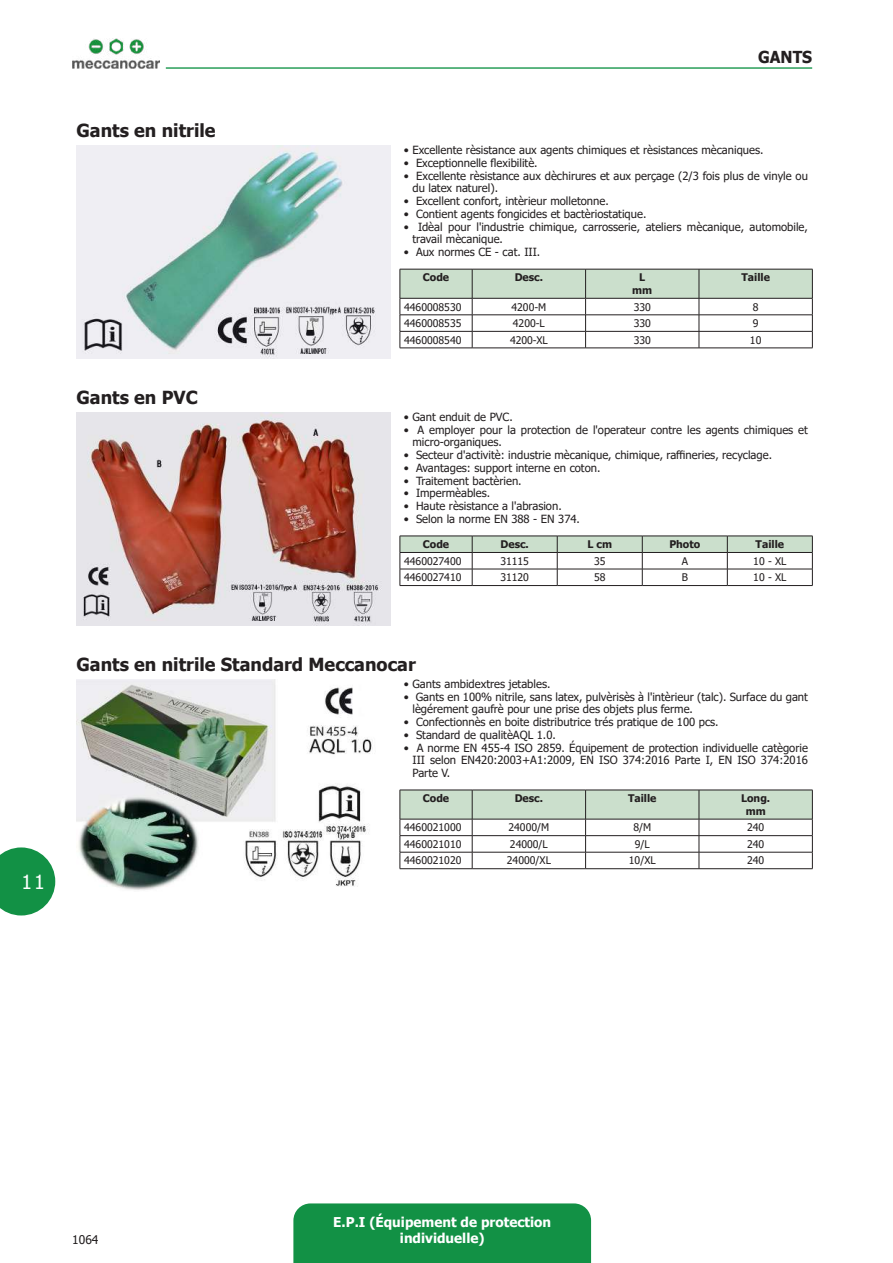
<style>
.page{position:relative;width:893px;height:1263px;background:#fff}
.page>*{position:absolute;margin:0;border:0;box-sizing:border-box;transform-origin:0 0}
.t1{font:19.5px "Tahoma";color:#fff}
.t2{font:700 18px "Tahoma";color:#231f20}
.t3{font:700 16.5px "Tahoma";color:#231f20;scale:.95 1}
.t4{font:700 13.5px/16.2px "Tahoma";color:#fff;text-align:center}
.t5{font:12px "Tahoma";color:#231f20}
.t6{font:11.25px/12.8px "Tahoma";color:#231f20}
.t7{font:10.5px "Tahoma";color:#231f20}
.t8{font:700 10.5px/12.6px "Tahoma";color:#231f20;text-align:center}
</style>
<div class="page">
<div style="left:293px;top:1203px;width:298px;height:60px;background:#129145"></div>
<svg style="left:0;top:847px;width:55px;height:68px;background:#37a262"></svg>
<img style="left:72px;top:38px;width:87px;height:31px">
<hr style="left:166px;top:67px;width:646px;height:2px;background:#2a9e59">
<img style="left:77px;top:146px;width:314px;height:212px">
<svg style="left:400px;top:269px;width:413px;height:79px"></svg>
<hr style="left:400px;top:348px;width:72px;height:1px;background:#231f20">
<hr style="left:472px;top:348px;width:114px;height:1px;background:#231f20">
<hr style="left:586px;top:348px;width:113px;height:1px;background:#231f20">
<hr style="left:699px;top:348px;width:114px;height:1px;background:#231f20">
<img style="left:77px;top:412px;width:314px;height:213px">
<svg style="left:400px;top:536px;width:413px;height:49px"></svg>
<hr style="left:400px;top:585px;width:72px;height:1px;background:#231f20">
<hr style="left:472px;top:585px;width:85px;height:1px;background:#231f20">
<hr style="left:557px;top:585px;width:85px;height:1px;background:#231f20">
<hr style="left:642px;top:585px;width:85px;height:1px;background:#231f20">
<hr style="left:727px;top:585px;width:86px;height:1px;background:#231f20">
<img style="left:77px;top:679px;width:296px;height:211px">
<svg style="left:400px;top:790px;width:413px;height:78px"></svg>
<hr style="left:400px;top:868px;width:72px;height:1px;background:#231f20">
<hr style="left:472px;top:868px;width:114px;height:1px;background:#231f20">
<hr style="left:586px;top:868px;width:113px;height:1px;background:#231f20">
<hr style="left:699px;top:868px;width:114px;height:1px;background:#231f20">
<h1 class="t1" style="left:21px;top:869px;width:25px">11</h1>
<h2 class="t2" style="left:77px;top:118px;width:141px">Gants en nitrile</h2>
<h2 class="t2" style="left:77px;top:385px;width:123px">Gants en PVC</h2>
<h3 class="t3" style="left:758px;top:45px;width:56px">Gants</h3>
<p class="t6" style="left:404px;top:144px;width:361px">• Excellente rèsistance aux agents chimiques et rèsistances mècaniques.</p>
<p class="t6" style="left:404px;top:157px;width:135px">• Exceptionnelle flexibilitè.</p>
<p class="t6" style="left:412px;top:170px;width:397px;text-indent:-9px">• Excellente rèsistance aux dèchirures et aux perçage (2/3 fois plus de vinyle ou du latex naturel).</p>
<p class="t6" style="left:404px;top:195px;width:206px">• Excellent confort, intèrieur molletonne.</p>
<p class="t6" style="left:404px;top:208px;width:244px">• Contient agents fongicides et bactèriostatique.</p>
<p class="t6" style="left:412px;top:221px;width:397px;text-indent:-9px">• Idèal pour l'industrie chimique, carrosserie, ateliers mècanique, automobile, travail mècanique.</p>
<p class="t6" style="left:404px;top:246px;width:138px">• Aux normes CE - cat. III.</p>
<p class="t8" style="left:423px;top:272px;width:28px">Code</p>
<p class="t8" style="left:515px;top:272px;width:30px">Desc.</p>
<p class="t8" style="left:632px;top:272px;width:22px">L mm</p>
<p class="t8" style="left:741px;top:272px;width:30px">Taille</p>
<p class="t7" style="left:404px;top:300px;width:59px">4460008530</p>
<p class="t7" style="left:511px;top:300px;width:36px">4200-M</p>
<p class="t7" style="left:634px;top:300px;width:19px">330</p>
<p class="t7" style="left:753px;top:300px;width:7px">8</p>
<p class="t7" style="left:404px;top:316px;width:59px">4460008535</p>
<p class="t7" style="left:513px;top:316px;width:33px">4200-L</p>
<p class="t7" style="left:634px;top:316px;width:19px">330</p>
<p class="t7" style="left:753px;top:316px;width:7px">9</p>
<p class="t7" style="left:404px;top:333px;width:59px">4460008540</p>
<p class="t7" style="left:510px;top:333px;width:39px">4200-XL</p>
<p class="t7" style="left:634px;top:333px;width:19px">330</p>
<p class="t7" style="left:750px;top:333px;width:13px">10</p>
<p class="t6" style="left:404px;top:411px;width:110px">• Gant enduit de PVC.</p>
<p class="t6" style="left:412px;top:424px;width:397px;text-indent:-9px">• A employer pour la protection de l'operateur contre les agents chimiques et micro-organiques.</p>
<p class="t6" style="left:404px;top:449px;width:370px">• Secteur d'activitè: industrie mècanique, chimique, raffineries, recyclage.</p>
<p class="t6" style="left:404px;top:462px;width:198px">• Avantages: support interne en coton.</p>
<p class="t6" style="left:404px;top:475px;width:119px">• Traitement bactèrien.</p>
<p class="t6" style="left:404px;top:488px;width:88px">• Impermèables.</p>
<p class="t6" style="left:404px;top:500px;width:159px">• Haute rèsistance a l'abrasion.</p>
<p class="t6" style="left:404px;top:513px;width:177px">• Selon la norme EN 388 - EN 374.</p>
<p class="t8" style="left:423px;top:538px;width:28px">Code</p>
<p class="t8" style="left:500px;top:538px;width:30px">Desc.</p>
<p class="t8" style="left:587px;top:538px;width:26px">L cm</p>
<p class="t8" style="left:669px;top:538px;width:32px">Photo</p>
<p class="t8" style="left:756px;top:538px;width:30px">Taille</p>
<p class="t7" style="left:404px;top:554px;width:59px">4460027400</p>
<p class="t7" style="left:500px;top:554px;width:30px">31115</p>
<p class="t7" style="left:594px;top:554px;width:13px">35</p>
<p class="t7" style="left:682px;top:554px;width:8px">A</p>
<p class="t7" style="left:753px;top:554px;width:35px">10 - XL</p>
<p class="t7" style="left:404px;top:570px;width:59px">4460027410</p>
<p class="t7" style="left:500px;top:570px;width:30px">31120</p>
<p class="t7" style="left:594px;top:570px;width:13px">58</p>
<p class="t7" style="left:682px;top:570px;width:8px">B</p>
<p class="t7" style="left:753px;top:570px;width:35px">10 - XL</p>
<h2 class="t2" style="left:77px;top:651px;width:341px">Gants en nitrile Standard Meccanocar</h2>
<p class="t6" style="left:404px;top:678px;width:148px">• Gants ambidextres jetables.</p>
<p class="t6" style="left:412px;top:691px;width:397px;text-indent:-9px">• Gants en 100% nitrile, sans latex, pulvèrisès à l'intèrieur (talc). Surface du gant lègérement gaufrè pour une prise des objets plus ferme.</p>
<p class="t6" style="left:404px;top:716px;width:316px">• Confectionnès en boite distributrice trés pratique de 100 pcs.</p>
<p class="t6" style="left:404px;top:729px;width:153px">• Standard de qualitèAQL 1.0.</p>
<p class="t6" style="left:412px;top:742px;width:397px;text-align:justify;text-indent:-9px">• A norme EN 455-4 ISO 2859. Équipement de protection individuelle catègorie III selon EN420:2003+A1:2009, EN ISO 374:2016 Parte I, EN ISO 374:2016<br>Parte V.</p>
<p class="t8" style="left:423px;top:792px;width:28px">Code</p>
<p class="t8" style="left:515px;top:792px;width:30px">Desc.</p>
<p class="t8" style="left:628px;top:792px;width:30px">Taille</p>
<p class="t8" style="left:741px;top:792px;width:31px">Long. mm</p>
<p class="t7" style="left:404px;top:820px;width:59px">4460021000</p>
<p class="t7" style="left:508px;top:820px;width:42px">24000/M</p>
<p class="t7" style="left:633px;top:820px;width:19px">8/M</p>
<p class="t7" style="left:747px;top:820px;width:19px">240</p>
<p class="t7" style="left:404px;top:837px;width:59px">4460021010</p>
<p class="t7" style="left:510px;top:837px;width:39px">24000/L</p>
<p class="t7" style="left:635px;top:837px;width:16px">9/L</p>
<p class="t7" style="left:747px;top:837px;width:19px">240</p>
<p class="t7" style="left:404px;top:854px;width:59px">4460021020</p>
<p class="t7" style="left:507px;top:854px;width:46px">24000/XL</p>
<p class="t7" style="left:629px;top:854px;width:28px">10/XL</p>
<p class="t7" style="left:747px;top:854px;width:19px">240</p>
<p class="t5" style="left:72px;top:1231px;width:28px">1064</p>
<p class="t4" style="left:333px;top:1214px;width:219px">E.P.I (Équipement de protection individuelle)</p>
</div>
